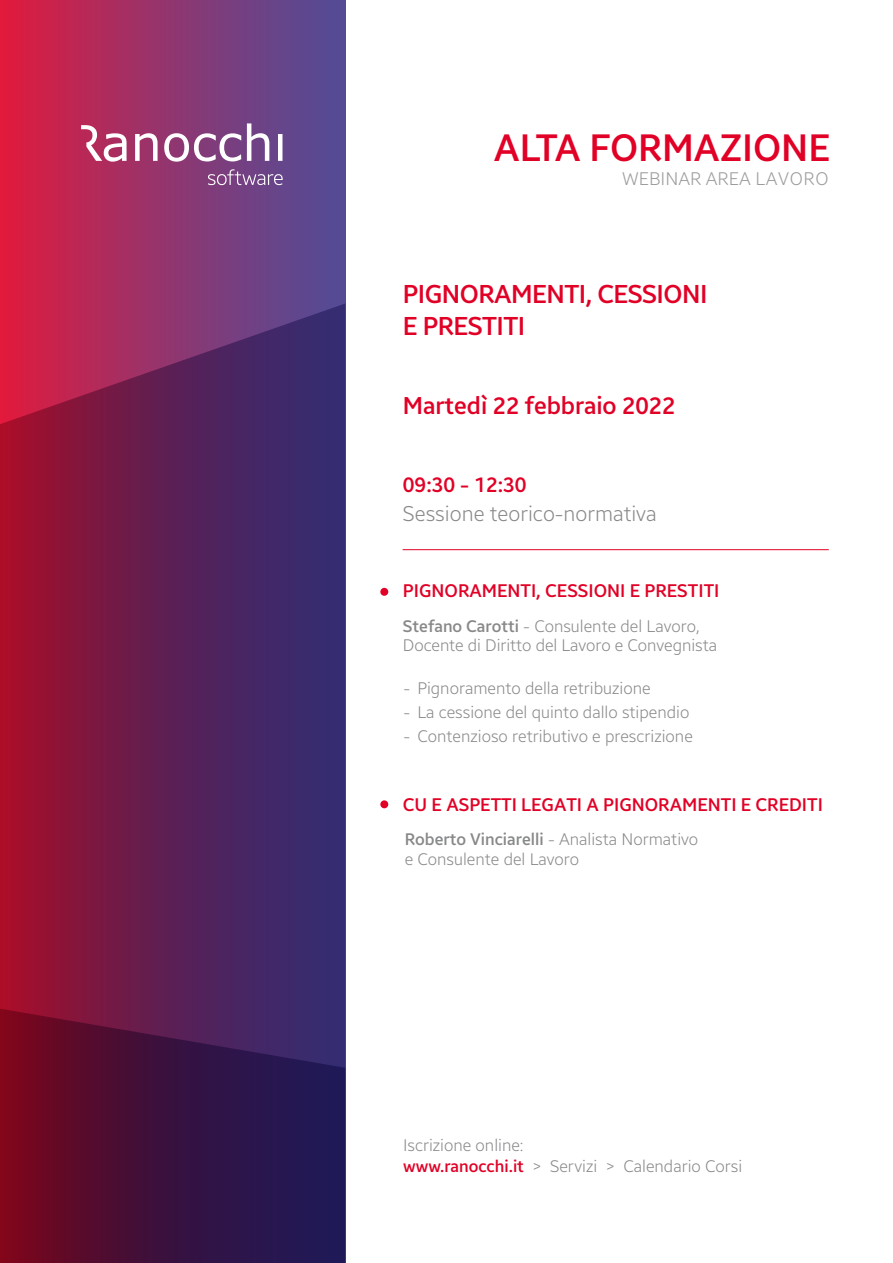
<style>
.page{position:relative;width:893px;height:1263px;background:#fff}
.page>*{position:absolute;margin:0;border:0;box-sizing:border-box;transform-origin:0 0}
.t1{font:500 37.65px "Breeze Sans";color:#e10026}
.t2{font:500 25.5px/31.5px "Breeze Sans";letter-spacing:-.02em;color:#e10026}
.t3{font:500 24px "Breeze Sans";letter-spacing:-.005em;color:#e10026}
.t4{font:300 21px "Breeze Sans";color:#87888a}
.t5{font:500 21px "Breeze Sans";color:#e10026}
.t6{font:500 18px "Breeze Sans";color:#e10026}
.t7{font:300 18px "Breeze Sans";color:#9b9c9e}
.t8{font:300 16.5px/19.8px "Breeze Sans";color:#87888a}
.s1{font-weight:500}
.s2{font-weight:500;color:#e10026}
</style>
<div class="page">
<div style="left:0;top:0;width:345px;height:1263px;background:linear-gradient(to right,#dd1b3f,#4b4e9b)"></div>
<svg style="left:0;top:303px;width:345px;height:706px"></svg>
<svg style="left:0;top:1009px;width:345px;height:254px"></svg>
<svg style="left:81px;top:123px;width:202px;height:39px"></svg>
<svg style="left:208px;top:169px;width:75px;height:16px"></svg>
<hr style="left:403px;top:549px;width:425px;height:1px;background:#e10026">
<div style="left:380px;top:588px;width:8px;height:8px;background:#e10026;border-radius:50%"></div>
<div style="left:380px;top:800px;width:8px;height:8px;background:#e10026;border-radius:50%"></div>
<h1 class="t1" style="left:494px;top:122px;width:338px">ALTA FORMAZIONE</h1>
<p class="t7" style="left:622px;top:166px;width:208px">WEBINAR AREA LAVORO</p>
<h2 class="t2" style="left:403px;top:278px;width:306px">PIGNORAMENTI, CESSIONI<br>E PRESTITI</h2>
<h3 class="t3" style="left:403px;top:390px;width:274px">Martedì 22 febbraio 2022</h3>
<p class="t5" style="left:403px;top:471px;width:125px">09:30 - 12:30</p>
<p class="t4" style="left:403px;top:499px;width:255px">Sessione teorico-normativa</p>
<p class="t6" style="left:403px;top:579px;width:318px">PIGNORAMENTI, CESSIONI E PRESTITI</p>
<p class="t8" style="left:403px;top:616px;width:316px"><span class="s1">Stefano Carotti</span> - Consulente del Lavoro,<br>Docente di Diritto del Lavoro e Convegnista</p>
<p class="t8" style="left:404px;top:678px;width:249px">- Pignoramento della retribuzione</p>
<p class="t8" style="left:404px;top:702px;width:287px">- La cessione del quinto dallo stipendio</p>
<p class="t8" style="left:404px;top:726px;width:291px">- Contenzioso retributivo e prescrizione</p>
<p class="t6" style="left:403px;top:792px;width:422px">CU E ASPETTI LEGATI A PIGNORAMENTI E CREDITI</p>
<p class="t8" style="left:405px;top:829px;width:295px"><span class="s1">Roberto Vinciarelli</span> - Analista Normativo e Consulente del Lavoro</p>
<p class="t8" style="left:403px;top:1135px;width:341px;line-height:21px">Iscrizione online:<br><span class="s2">www.ranocchi.it</span> &gt; Servizi &gt; Calendario Corsi</p>
</div>
